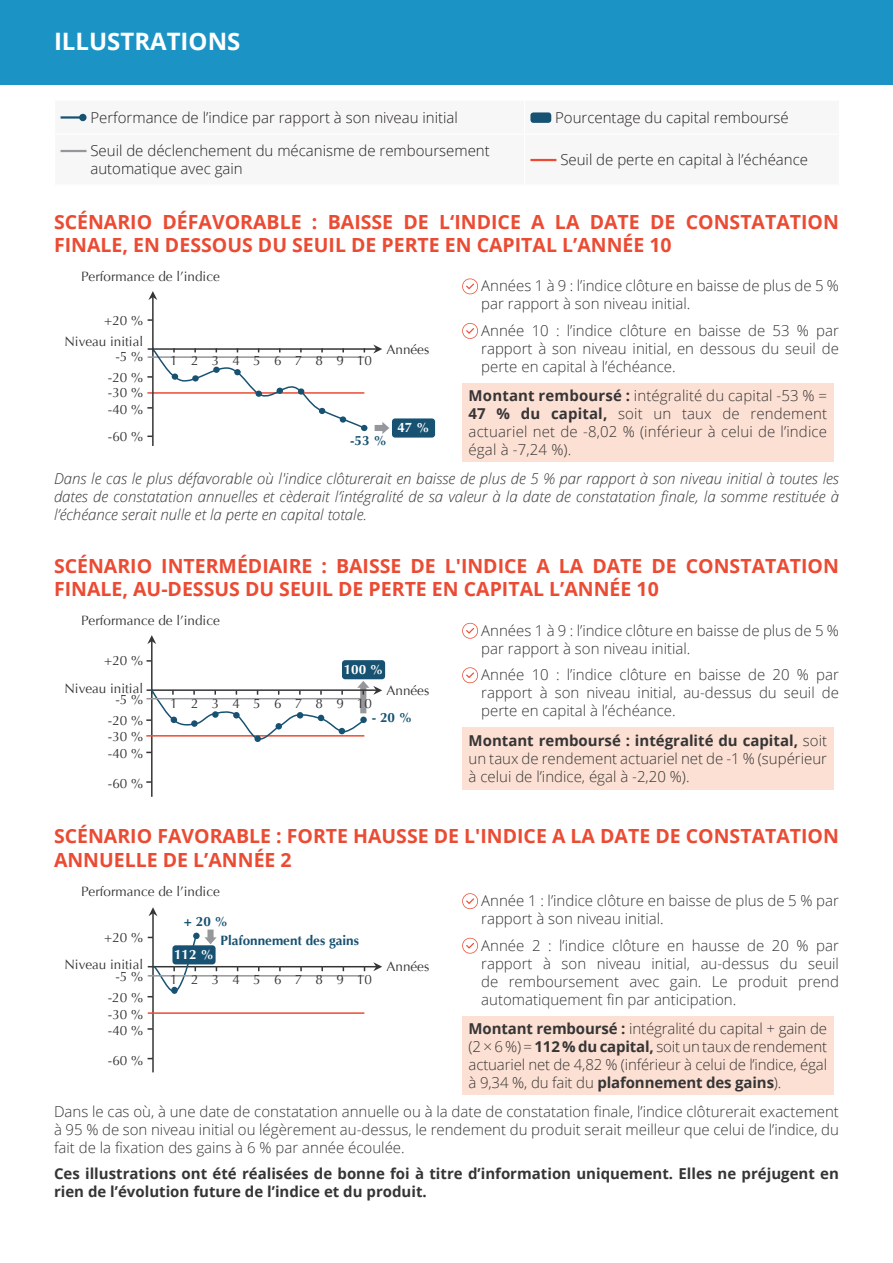
<style>
.page{position:relative;width:893px;height:1263px;background:#fff}
.page>*{position:absolute;margin:0;border:0;box-sizing:border-box;transform-origin:0 0}
.t1{font:700 24px "Open Sans";color:#fff}
.t2{font:700 19.5px/23.4px "Open Sans";color:#eb4b33}
.t3{font:300 15px/18px "Open Sans";color:#363536;text-align:justify}
.t4{font:italic 300 15px/18px "Open Sans";color:#363536;text-align:justify}
.t5{font:300 15px/18px "Open Sans";color:#231f20}
.t6{font:700 15px/18px "Open Sans";color:#363536}
.t7{font:13.5px "Optima";color:#363536}
.t8{font:13.5px "Optima";letter-spacing:.98em;color:#363536}
.t9{font:700 13.5px/18.6px "Optima";color:#185272}
.t10{font:700 13.5px "Optima";color:#fff}
.s1{font-weight:700}
</style>
<div class="page">
<hr style="left:61px;top:116px;width:22px;height:3px;background:#185272">
<div style="left:79px;top:114px;width:8px;height:7px;background:#185272;border-radius:50%"></div>
<div style="left:530px;top:112px;width:21px;height:11px;background:#185272;border-radius:3px"></div>
<hr style="left:61px;top:150px;width:26px;height:2px;background:#95979a">
<hr style="left:530px;top:159px;width:26px;height:2px;background:#eb4b33">
<svg style="left:462px;top:278px;width:16px;height:16px"></svg>
<svg style="left:462px;top:323px;width:16px;height:16px"></svg>
<div style="left:462px;top:383px;width:371px;height:79px;background:#fce0d3"></div>
<svg style="left:462px;top:623px;width:16px;height:16px"></svg>
<svg style="left:462px;top:667px;width:16px;height:16px"></svg>
<div style="left:462px;top:728px;width:371px;height:62px;background:#fce0d3"></div>
<svg style="left:462px;top:893px;width:16px;height:16px"></svg>
<svg style="left:462px;top:938px;width:16px;height:15px"></svg>
<div style="left:462px;top:1016px;width:371px;height:78px;background:#fce0d3"></div>
<div style="left:0;top:0;width:893px;height:85px;background:#1b94c5"></div>
<hr style="left:152px;top:294px;width:2px;height:152px;background:#363536">
<svg style="left:148px;top:291px;width:9px;height:9px"></svg>
<svg style="left:147px;top:347px;width:220px;height:90px"></svg>
<div style="left:298px;top:388px;width:6px;height:7px;background:#185272;border-radius:50%"></div>
<div style="left:340px;top:416px;width:6px;height:7px;background:#185272;border-radius:50%"></div>
<hr style="left:148px;top:348px;width:230px;height:2px;background:#363536">
<svg style="left:373px;top:344px;width:9px;height:9px"></svg>
<div style="left:392px;top:418px;width:43px;height:20px;background:#185272;border-radius:3px"></div>
<svg style="left:375px;top:422px;width:14px;height:12px"></svg>
<hr style="left:151px;top:638px;width:2px;height:159px;background:#363536">
<svg style="left:147px;top:635px;width:9px;height:9px"></svg>
<svg style="left:146px;top:681px;width:236px;height:62px"></svg>
<div style="left:342px;top:660px;width:43px;height:19px;background:#185272;border-radius:3px"></div>
<hr style="left:152px;top:910px;width:2px;height:162px;background:#363536">
<svg style="left:148px;top:907px;width:9px;height:9px"></svg>
<hr style="left:148px;top:966px;width:230px;height:1px;background:#363536">
<svg style="left:148px;top:934px;width:50px;height:63px"></svg>
<div style="left:193px;top:933px;width:7px;height:6px;background:#185272;border-radius:50%"></div>
<div style="left:171px;top:987px;width:7px;height:7px;background:#185272;border-radius:50%"></div>
<div style="left:172px;top:945px;width:44px;height:19px;background:#185272;border-radius:3px"></div>
<hr style="left:148px;top:1012px;width:216px;height:2px;background:#eb4b33">
<hr style="left:148px;top:975px;width:216px;height:1px;background:#95979a">
<svg style="left:373px;top:962px;width:9px;height:9px"></svg>
<svg style="left:204px;top:929px;width:13px;height:15px"></svg>
<h1 class="t1" style="left:54px;top:25px;width:188px">ILLUSTRATIONS</h1>
<p class="t5" style="left:90px;top:108px;width:369px">Performance de l’indice par rapport à son niveau initial</p>
<p class="t5" style="left:555px;top:108px;width:235px">Pourcentage du capital remboursé</p>
<p class="t5" style="left:90px;top:142px;width:401px">Seuil de déclenchement du mécanisme de remboursement automatique avec gain</p>
<p class="t5" style="left:560px;top:151px;width:249px">Seuil de perte en capital à l’échéance</p>
<h2 class="t2" style="left:54px;top:209px;width:786px">SCÉNARIO DÉFAVORABLE : BAISSE DE L‘INDICE A LA DATE DE CONSTATATION<br>FINALE, EN DESSOUS DU SEUIL DE PERTE EN CAPITAL L’ANNÉE 10</h2>
<p class="t3" style="left:481px;top:276px;width:359px">Années 1 à 9 : l’indice clôture en baisse de plus de 5 % par rapport à son niveau initial.</p>
<p class="t3" style="left:481px;top:321px;width:359px">Année 10 : l’indice clôture en baisse de 53 % par rapport à son niveau initial, en dessous du seuil de perte en capital à l’échéance.</p>
<p class="t3" style="left:469px;top:386px;width:360px"><span class="s1">Montant remboursé :</span> intégralité du capital -53 % = <span class="s1">47 % du capital,</span> soit un taux de rendement actuariel net de -8,02 % (inférieur à celui de l’indice égal à -7,24 %).</p>
<p class="t4" style="left:54px;top:469px;width:786px">Dans le cas le plus défavorable où l'indice clôturerait en baisse de plus de 5 % par rapport à son niveau initial à toutes les dates de constatation annuelles et cèderait l’intégralité de sa valeur à la date de constatation finale, la somme restituée à l’échéance serait nulle et la perte en capital totale.</p>
<h2 class="t2" style="left:54px;top:554px;width:786px">SCÉNARIO INTERMÉDIAIRE : BAISSE DE L'INDICE A LA DATE DE CONSTATATION<br>FINALE, AU-DESSUS DU SEUIL DE PERTE EN CAPITAL L’ANNÉE 10</h2>
<p class="t3" style="left:481px;top:621px;width:359px">Années 1 à 9 : l’indice clôture en baisse de plus de 5 % par rapport à son niveau initial.</p>
<p class="t3" style="left:481px;top:665px;width:359px">Année 10 : l’indice clôture en baisse de 20 % par rapport à son niveau initial, au-dessus du seuil de perte en capital à l’échéance.</p>
<p class="t3" style="left:469px;top:731px;width:360px"><span class="s1">Montant remboursé : intégralité du capital,</span> soit un taux de rendement actuariel net de -1 % (supérieur à celui de l’indice, égal à -2,20 %).</p>
<p class="t7" style="left:81px;top:269px;width:140px">Performance de l’indice</p>
<p class="t7" style="left:104px;top:313px;width:40px">+20 %</p>
<p class="t7" style="left:64px;top:334px;width:80px">Niveau initial</p>
<p class="t7" style="left:386px;top:341px;width:44px">Années</p>
<p class="t7" style="left:115px;top:348px;width:29px">-5 %</p>
<p class="t7" style="left:108px;top:385px;width:37px">-30 %</p>
<p class="t8" style="left:170px;top:353px;width:203px">12345678910</p>
<p class="t7" style="left:108px;top:369px;width:37px">-20 %</p>
<p class="t7" style="left:108px;top:401px;width:37px">-40 %</p>
<p class="t10" style="left:397px;top:420px;width:34px">47 %</p>
<p class="t7" style="left:108px;top:429px;width:37px">-60 %</p>
<p class="t9" style="left:350px;top:432px;width:38px">-53 %</p>
<p class="t7" style="left:81px;top:612px;width:140px">Performance de l’indice</p>
<p class="t7" style="left:104px;top:653px;width:40px">+20 %</p>
<p class="t10" style="left:344px;top:661px;width:41px">100 %</p>
<p class="t9" style="left:372px;top:708px;width:42px">- 20 %</p>
<p class="t7" style="left:64px;top:680px;width:80px">Niveau initial</p>
<p class="t7" style="left:386px;top:682px;width:44px">Années</p>
<p class="t7" style="left:115px;top:691px;width:29px">-5 %</p>
<p class="t7" style="left:108px;top:728px;width:37px">-30 %</p>
<p class="t8" style="left:170px;top:695px;width:203px">12345678910</p>
<p class="t7" style="left:108px;top:712px;width:37px">-20 %</p>
<p class="t7" style="left:108px;top:746px;width:37px">-40 %</p>
<p class="t7" style="left:108px;top:775px;width:37px">-60 %</p>
<h2 class="t2" style="left:54px;top:824px;width:786px">SCÉNARIO FAVORABLE : FORTE HAUSSE DE L'INDICE A LA DATE DE CONSTATATION<br>ANNUELLE DE L’ANNÉE 2</h2>
<p class="t3" style="left:481px;top:891px;width:359px">Année 1 : l’indice clôture en baisse de plus de 5 % par rapport à son niveau initial.</p>
<p class="t3" style="left:481px;top:936px;width:359px">Année 2 : l’indice clôture en hausse de 20 % par rapport à son niveau initial, au-dessus du seuil de remboursement avec gain. Le produit prend automatiquement fin par anticipation.</p>
<p class="t3" style="left:469px;top:1019px;width:360px"><span class="s1">Montant remboursé :</span> intégralité du capital + gain de (2 × 6 %) = <span class="s1">112 % du capital,</span> soit un taux de rendement actuariel net de 4,82 % (inférieur à celui de l’indice, égal à 9,34 %, du fait du <span class="s1">plafonnement des gains</span>).</p>
<p class="t3" style="left:54px;top:1102px;width:786px">Dans le cas où, à une date de constatation annuelle ou à la date de constatation finale, l’indice clôturerait exactement à 95 % de son niveau initial ou légèrement au-dessus, le rendement du produit serait meilleur que celui de l’indice, du fait de la fixation des gains à 6 % par année écoulée.</p>
<p class="t6" style="left:54px;top:1164px;width:786px">Ces illustrations ont été réalisées de bonne foi à titre d’information uniquement. Elles ne préjugent en rien de l’évolution future de l’indice et du produit.</p>
<p class="t7" style="left:81px;top:884px;width:140px">Performance de l’indice</p>
<p class="t7" style="left:104px;top:930px;width:40px">+20 %</p>
<p class="t9" style="left:220px;top:913px;width:140px;text-indent:-37px">+ 20 %<br>Plafonnement des gains</p>
<p class="t8" style="left:170px;top:972px;width:203px">12345678910</p>
<p class="t10" style="left:174px;top:946px;width:41px">112 %</p>
<p class="t7" style="left:64px;top:957px;width:80px">Niveau initial</p>
<p class="t7" style="left:386px;top:959px;width:44px">Années</p>
<p class="t7" style="left:115px;top:968px;width:29px">-5 %</p>
<p class="t7" style="left:108px;top:1007px;width:37px">-30 %</p>
<p class="t7" style="left:108px;top:989px;width:37px;rotate:1deg">-20 %</p>
<p class="t7" style="left:108px;top:1023px;width:37px">-40 %</p>
<p class="t7" style="left:108px;top:1052px;width:37px">-60 %</p>
</div>
